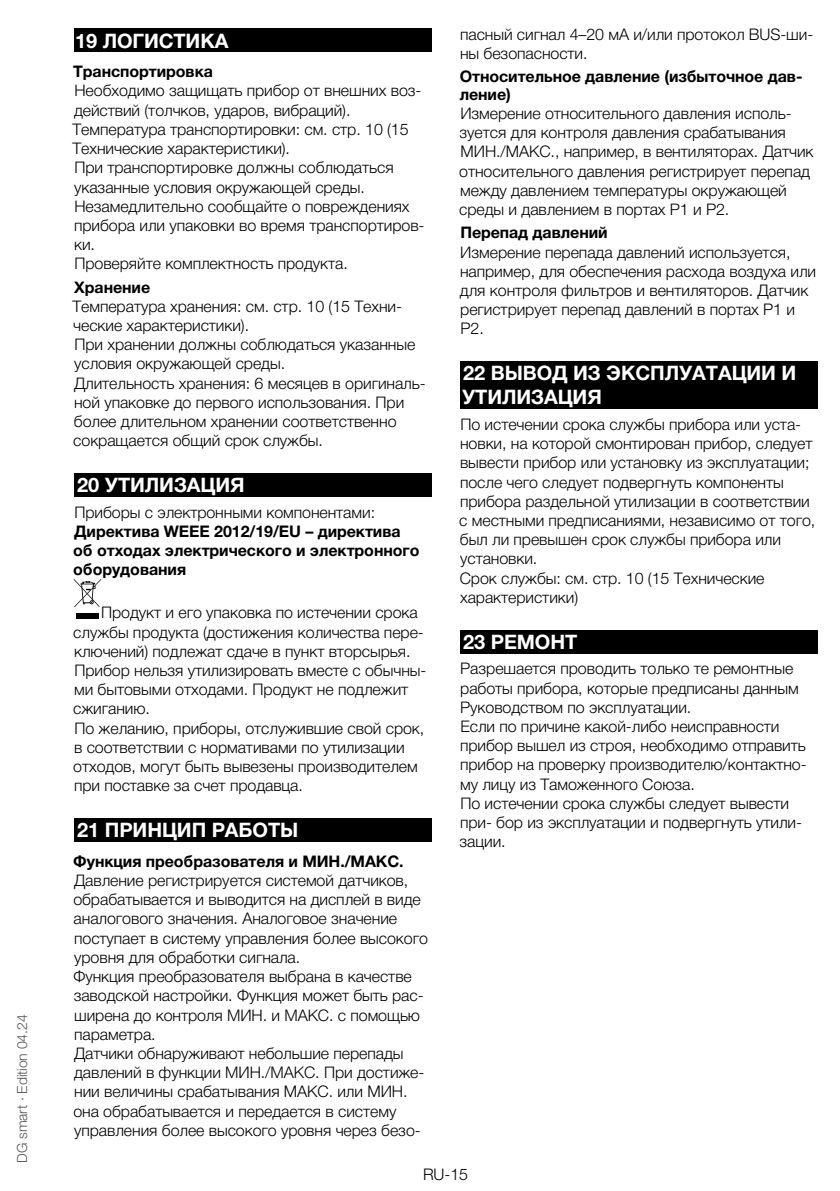
<style>
.page{position:relative;width:840px;height:1191px;background:#fff}
.page>*{position:absolute;margin:0;border:0;box-sizing:border-box;transform-origin:0 0}
.t1{font:700 20px/24px "Helvetica Neue LT Pro";letter-spacing:-.005em;color:#fff}
.t2{font:300 16px/19.2px "Helvetica Neue LT Pro";letter-spacing:-.005em;color:#000}
.t3{font:700 16px/19.2px "Helvetica Neue LT Pro";letter-spacing:-.005em;color:#000}
.t4{font:300 14px "Helvetica Neue LT Pro";letter-spacing:-.005em;color:#575756}
</style>
<div class="page">
<div style="left:74px;top:28px;width:357px;height:24px;background:#000"></div>
<div style="left:74px;top:473px;width:357px;height:24px;background:#000"></div>
<div style="left:74px;top:818px;width:357px;height:24px;background:#000"></div>
<div style="left:76px;top:612px;width:23px;height:6px;background:#000"></div>
<svg style="left:74px;top:579px;width:27px;height:28px"></svg>
<div style="left:459px;top:361px;width:357px;height:48px;background:#000"></div>
<div style="left:459px;top:629px;width:357px;height:24px;background:#000"></div>
<p class="t4" style="left:13px;top:1162px;width:150px;rotate:-90deg">DG smart · Edition 04.24</p>
<p class="t1" style="left:75px;top:28px;width:155px">19 ЛОГИСТИКА</p>
<p class="t3" style="left:73px;top:62px;width:141px">Транспортировка</p>
<p class="t2" style="left:72px;top:81px;width:353px">Необходимо защищать прибор от внешних воз&shy;действий (толчков, ударов, вибраций).<br>Температура транспортировки: см. стр. 10 (15<br>Технические характеристики).<br>При транспортировке должны соблюдаться указанные условия окружающей среды.<br>Незамедлительно сообщайте о повреждениях прибора или упаковки во время транспортиров&shy;ки.<br>Проверяйте комплектность продукта.</p>
<p class="t3" style="left:74px;top:277px;width:77px">Хранение</p>
<p class="t2" style="left:72px;top:296px;width:354px">Температура хранения: см. стр. 10 (15 Техни&shy;ческие характеристики).<br>При хранении должны соблюдаться указанные условия окружающей среды.<br>Длительность хранения: 6 месяцев в оригиналь&shy;ной упаковке до первого использования. При более длительном хранении соответственно сокращается общий срок службы.</p>
<p class="t1" style="left:77px;top:473px;width:169px">20 УТИЛИЗАЦИЯ</p>
<p class="t2" style="left:74px;top:502px;width:302px">Приборы с электронными компонентами:</p>
<p class="t3" style="left:73px;top:521px;width:347px">Директива WEEE 2012/19/EU – директива об отходах электрического и электронного оборудования</p>
<p class="t2" style="left:73px;top:603px;width:354px;text-indent:28px">Продукт и его упаковка по истечении срока службы продукта (достижения количества пере&shy;ключений) подлежат сдаче в пункт вторсырья.<br>Прибор нельзя утилизировать вместе с обычны&shy;ми бытовыми отходами. Продукт не подлежит сжиганию.<br>По желанию, приборы, отслужившие свой срок, в соответствии с нормативами по утилизации отходов, могут быть вывезены производителем при поставке за счет продавца.</p>
<p class="t1" style="left:77px;top:817px;width:57px">21 ПРИН</p>
<p class="t1" style="left:162px;top:817px;width:138px">ЦИП РАБОТЫ</p>
<p class="t3" style="left:73px;top:851px;width:332px">Функция преобразователя и МИН ./МАКС.</p>
<p class="t2" style="left:73px;top:870px;width:356px">Давление регистрируется системой датчиков, обрабатывается и выводится на дисплей в виде аналогового значения. Аналоговое значение поступает в систему управления более высокого уровня для обработки сигнала.<br>Функция преобразователя выбрана в качестве заводской настройки. Функция может быть рас&shy;ширена до контроля МИН. и МАКС. с помощью параметра.<br>Датчики обнаруживают небольшие перепады давлений в функции МИН./МАКС. При достиже&shy;нии величины срабатывания MAКС. или MИН. она обрабатывается и передается в систему управления более высокого уровня через безо-</p>
<p class="t2" style="left:460px;top:24px;width:354px">пасный сигнал 4–20 мА и/или протокол BUS-ши&shy;ны безопасности.</p>
<p class="t3" style="left:459px;top:67px;width:344px;line-height:17.6px">Относительное давление (избыточное дав&shy;ление)</p>
<p class="t2" style="left:459px;top:103px;width:355px">Измерение относительного давления исполь&shy;зуется для контроля давления срабатывания MИН./MAКС., например, в вентиляторах. Датчик относительного давления регистрирует перепад между давлением температуры окружающей среды и давлением в портах Р1 и Р2.</p>
<p class="t3" style="left:460px;top:223px;width:149px">Перепад давлений</p>
<p class="t2" style="left:459px;top:242px;width:357px">Измерение перепада давлений используется, например, для обеспечения расхода воздуха или для контроля фильтров и вентиляторов. Датчик регистрирует перепад давлений в портах P1 и P2.</p>
<p class="t1" style="left:462px;top:361px;width:333px">22 ВЫВОД ИЗ ЭКСПЛУАТАЦИИ И<br>УТИЛИЗАЦИЯ</p>
<p class="t2" style="left:459px;top:414px;width:357px">По истечении срока службы прибора или уста&shy;новки, на которой смонтирован прибор, следует вывести прибор или установку из эксплуатации; после чего следует подвергнуть компоненты прибора раздельной утилизации в соответствии с местными предписаниями, независимо от того, был ли превышен срок службы прибора или установки.<br>Срок службы: см. стр. 10 (15 Технические характеристики)</p>
<p class="t1" style="left:463px;top:629px;width:116px">23 РЕМОНТ</p>
<p class="t2" style="left:459px;top:659px;width:348px">Разрешается проводить только те ремонтные работы прибора, которые предписаны данным Руководством по эксплуатации.<br>Если по причине какой-либо неисправности прибор вышел из строя, необходимо отправить прибор на проверку производителю/контактно&shy;му лицу из Таможенного Союза.<br>По истечении срока службы следует вывести при- бор из эксплуатации и подвергнуть утили&shy;зации.</p>
<p class="t2" style="left:423px;top:1164px;width:47px">RU-15</p>
</div>
